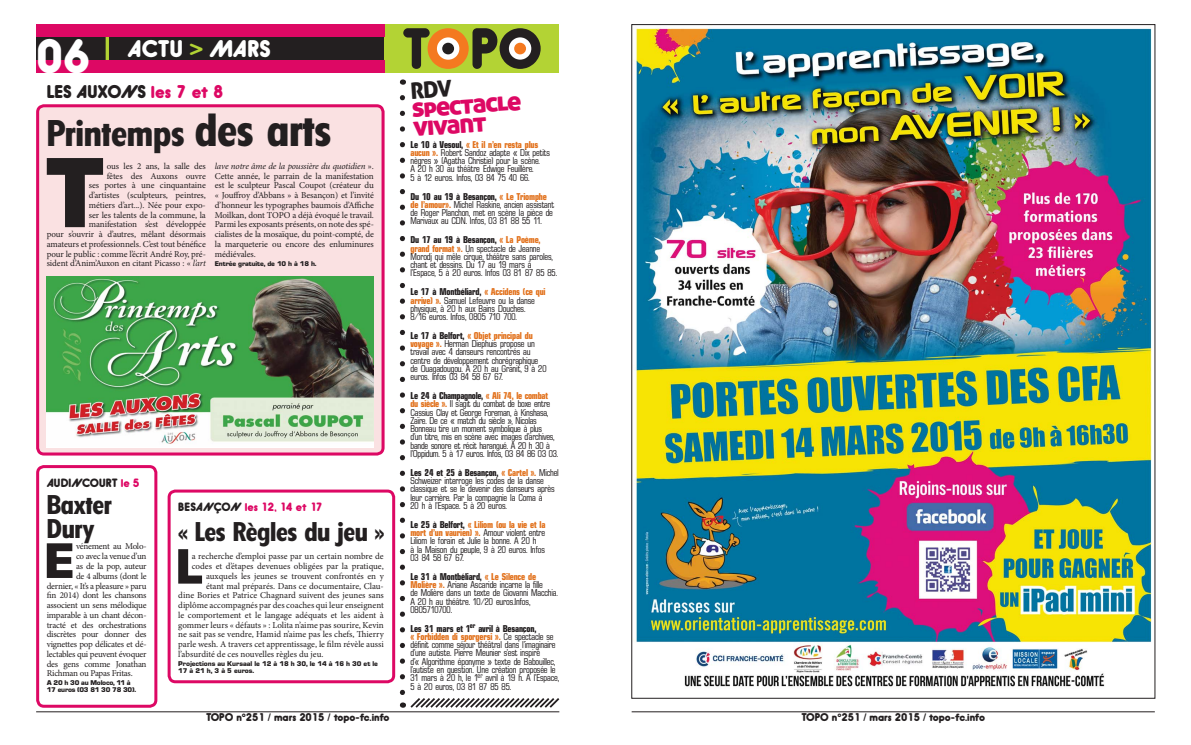
<style>
.page{position:relative;width:1191px;height:745px;background:#fff}
.page>*{position:absolute;margin:0;border:0;box-sizing:border-box;transform-origin:0 0}
.t1{font:45px "Hiruko Black Alternate";color:#fff}
.t2{font:36px "Florida Serial Xbold";letter-spacing:-.005em;color:#231f20}
.t3{font:27px "Aller Display";color:#dd0864}
.t4{font:26.25px "Florida Serial Xbold";letter-spacing:-.015em;color:#231f20}
.t5{font:22.5px "Hiruko Black Alternate";letter-spacing:.005em;color:#fff}
.t6{font:17.25px "Hiruko Black Alternate";letter-spacing:-.01em;color:#231f20}
.t7{font:11.25px "Hiruko Black Alternate";letter-spacing:-.01em;color:#dd0864}
.t8{font:11.25px "Hiruko Black Alternate";color:#231f20}
.t9{font:10.5px "Hiruko Black Alternate";color:#231f20}
.t10{font:9.75px/8.2px "Eurasia Cd";letter-spacing:-.01em;color:#231f20}
.t11{font:9px/9.8px "Minion Pro";letter-spacing:-.01em;color:#231f20;text-align:right}
.t12{font:9px "Minion Pro";letter-spacing:-.03em;color:#231f20}
.t13{font:700 6.75px/6.8px "Eurasia";letter-spacing:-.01em;color:#231f20}
.s1{color:#b3d334}
.s2{color:#dd0864}
.s3{font-size:45px}
.s4{font-style:italic}
.s5{color:#231f20}
.s6{font-weight:700}
.s7{font-weight:700;color:#e2721d}
</style>
<div class="page">
<div style="left:36px;top:37px;width:348px;height:23px;background:#231f20"></div>
<hr style="left:106px;top:24px;width:3px;height:36px;background:#b3d334">
<div style="left:384px;top:24px;width:175px;height:48px;background:#b3d334"></div>
<svg style="left:403px;top:28px;width:137px;height:41px"></svg>
<div style="left:442px;top:43px;width:12px;height:11px;background:#231f20;border-radius:50%"></div>
<div style="left:36px;top:24px;width:348px;height:13px;background:#dd0864"></div>
<div style="left:36px;top:60px;width:348px;height:12px;background:#dd0864"></div>
<hr style="left:36px;top:711px;width:523px;height:1px;background:#231f20">
<hr style="left:631px;top:711px;width:523px;height:1px;background:#231f20">
<div style="left:36px;top:465px;width:121px;height:242px;border:3px solid #dd0864;border-radius:6px"></div>
<div style="left:168px;top:489px;width:227px;height:193px;border:3px solid #dd0864;border-radius:6px"></div>
<div style="left:36px;top:104px;width:348px;height:351px;background:#fae1e2;border-radius:9px"></div>
<div style="left:36px;top:104px;width:348px;height:351px;border:3px solid #dd0864;border-radius:6px"></div>
<img style="left:47px;top:276px;width:327px;height:170px">
<svg style="left:47px;top:158px;width:56px;height:69px"></svg>
<img style="left:633px;top:27px;width:519px;height:660px">
<svg style="left:47px;top:543px;width:25px;height:34px"></svg>
<svg style="left:178px;top:549px;width:24px;height:34px"></svg>
<svg style="left:400px;top:79px;width:160px;height:629px"></svg>
<p class="t1" style="left:36px;top:31px;width:55px">06</p>
<p class="t5" style="left:128px;top:36px;width:145px">ACTU <span class="s1">&gt;</span> MARS</p>
<p class="t6" style="left:47px;top:82px;width:178px">LES AUXONS <span class="s2">les 7 et 8</span></p>
<p class="t2" style="left:47px;top:120px;width:286px">Printemps <span class="s3">des arts</span></p>
<p class="t11" style="left:47px;top:162px;width:161px">ous les 2 ans, la salle des<br>fêtes des Auxons ouvre<br>ses portes à une cinquantaine<br>d’artistes (sculpteurs, peintres,<br>métiers d’art...). Née pour expo-<br>ser les talents de la commune, la manifestation s’est développée<br>pour s’ouvrir à d’autres, mêlant désormais amateurs et professionnels. C’est tout bénéfice pour le public : comme l’écrit André Roy, pré&shy;sident d’Anim’Auxon en citant Picasso : « <span class="s4">l’art</span></p>
<p class="t11" style="left:215px;top:162px;width:161px;text-align:justify"><span class="s4">lave notre âme de la poussière du quotidien</span> ».<br>Cette année, le parrain de la manifestation est le sculpteur Pascal Coupot (créateur du « Jouffroy d’Abbans » à Besançon) et l’invité d’honneur les typographes baumois d’Affiche Moilkan, dont TOPO a déjà évoqué le travail.<br>Parmi les exposants présents, on note des spé&shy;cialistes de la mosaïque, du point-compté, de la marqueterie ou encore des enluminures médiévales.</p>
<p class="t13" style="left:215px;top:260px;width:103px">Entrée gratuite, de 10 h à 18 h.</p>
<p class="t8" style="left:47px;top:476px;width:94px">AUDINCOURT <span class="s2">le 5</span></p>
<p class="t4" style="left:47px;top:494px;width:66px">Baxter</p>
<p class="t7" style="left:178px;top:500px;width:146px"><span class="s5">BESANÇON</span> les 12, 14 et 17</p>
<p class="t4" style="left:47px;top:519px;width:49px">Dury</p>
<p class="t4" style="left:178px;top:522px;width:208px">« Les Règles du jeu »</p>
<p class="t11" style="left:76px;top:542px;width:72px">vénement au Molo-</p>
<p class="t11" style="left:76px;top:552px;width:72px">co avec la venue d’un</p>
<p class="t11" style="left:76px;top:561px;width:72px">as de la pop, auteur</p>
<p class="t11" style="left:76px;top:571px;width:72px">de 4 albums (dont le</p>
<p class="t11" style="left:47px;top:581px;width:101px">dernier, « It’s a pleasure » paru</p>
<p class="t12" style="left:47px;top:591px;width:101px">fin 2014) dont les chansons</p>
<p class="t11" style="left:47px;top:600px;width:101px">associent un sens mélodique</p>
<p class="t12" style="left:47px;top:611px;width:101px">imparable à un chant décon-</p>
<p class="t11" style="left:47px;top:620px;width:101px">tracté et des orchestrations</p>
<p class="t11" style="left:47px;top:630px;width:101px">discrètes pour donner des</p>
<p class="t11" style="left:47px;top:639px;width:101px">vignettes pop délicates et dé-</p>
<p class="t11" style="left:47px;top:649px;width:101px">lectables qui peuvent évoquer</p>
<p class="t11" style="left:47px;top:659px;width:101px">des gens comme Jonathan</p>
<p class="t11" style="left:47px;top:669px;width:87px">Richman ou Papas Fritas.</p>
<p class="t13" style="left:47px;top:679px;width:91px">A 20 h 30 au Moloco, 11 à<br>17 euros (03 81 30 78 30).</p>
<p class="t11" style="left:192px;top:552px;width:193px">a recherche d’emploi passe par un certain nombre de</p>
<p class="t11" style="left:192px;top:561px;width:193px">codes et d’étapes devenues obligées par la pratique,</p>
<p class="t11" style="left:206px;top:571px;width:179px">auxquels les jeunes se trouvent confrontés en y</p>
<p class="t11" style="left:206px;top:581px;width:179px">étant mal préparés. Dans ce documentaire, Clau-</p>
<p class="t11" style="left:178px;top:591px;width:207px">dine Bories et Patrice Chagnard suivent des jeunes sans</p>
<p class="t11" style="left:178px;top:600px;width:207px">diplôme accompagnés par des coaches qui leur enseignent</p>
<p class="t11" style="left:178px;top:610px;width:207px">le comportement et le langage adéquats et les aident à</p>
<p class="t11" style="left:178px;top:620px;width:207px">gommer leurs « défauts » : Lolita n’aime pas sourire, Kevin</p>
<p class="t11" style="left:178px;top:630px;width:207px">ne sait pas se vendre, Hamid n’aime pas les chefs, Thierry</p>
<p class="t11" style="left:178px;top:639px;width:207px">parle wesh. A travers cet apprentissage, le film révèle aussi</p>
<p class="t11" style="left:178px;top:649px;width:147px">l’absurdité de ces nouvelles règles du jeu.</p>
<p class="t13" style="left:178px;top:660px;width:201px">Projections au Kursaal le 12 à 18 h 30, le 14 à 16 h 30 et le<br>17 à 21 h, 3 à 5 euros.</p>
<p class="t3" style="left:411px;top:92px;width:111px;rotate:-4deg">spectacle</p>
<p class="t3" style="left:412px;top:111px;width:75px;rotate:-4deg">vivant</p>
<p class="t10" style="left:410px;top:141px;width:141px"><span class="s6">Le 10 à Vesoul,</span> <span class="s7">« Et il n’en resta plus aucun ».</span> Robert Sandoz adapte « Dix petits nègres » (Agatha Christie) pour la scène.<br>A 20 h 30 au théâtre Edwige Feuillère.<br>5 à 12 euros. Infos, 03 84 75 40 66.</p>
<p class="t10" style="left:410px;top:193px;width:145px"><span class="s6">Du 10 au 19 à Besançon,</span> <span class="s7">« Le Triomphe de l’amour».</span> Michel Raskine, ancien assistant de Roger Planchon, met en scène la pièce de Marivaux au CDN. Infos, 03 81 88 55 11.</p>
<p class="t10" style="left:410px;top:236px;width:148px"><span class="s6">Du 17 au 19 à Besançon,</span> <span class="s7">« La Poème, grand format ».</span> Un spectacle de Jeanne Morodj qui mêle cirque, théâtre sans paroles, chant et dessins. Du 17 au 19 mars à l’Espace, 5 à 20 euros. Infos 03 81 87 85 85.</p>
<p class="t10" style="left:410px;top:288px;width:136px"><span class="s6">Le 17 à Montbéliard,</span> <span class="s7">« Accidens (ce qui arrive) ».</span> Samuel Lefeuvre ou la danse physique, à 20 h aux Bains Douches.<br>8/16 euros. Infos, 0805 710 700.</p>
<p class="t10" style="left:410px;top:332px;width:138px"><span class="s6">Le 17 à Belfort,</span> <span class="s7">« Objet principal du voyage ».</span> Herman Diephuis propose un travail avec 4 danseurs rencontrés au centre de développement chorégraphique de Ouagadougou. A 20 h au Granit, 9 à 20 euros. Infos 03 84 58 67 67.</p>
<p class="t10" style="left:410px;top:392px;width:149px"><span class="s6">Le 24 à Champagnole,</span> <span class="s7">« Ali 74, le combat du siècle ».</span> Il s’agit du combat de boxe entre Cassius Clay et George Foreman, à Kinshasa, Zaïre. De ce « match du siècle », Nicolas Bonneau tire un moment symbolique à plus<br>d’un titre, mis en scène avec images d’archives, bande sonore et récit harangué. A 20 h 30 à l’Oppidum. 5 à 17 euros. Infos, 03 84 86 03 03.</p>
<p class="t10" style="left:410px;top:469px;width:150px"><span class="s6">Les 24 et 25 à Besançon,</span> <span class="s7">« Cartel ».</span> Michel Schweizer interroge les codes de la danse classique et se le devenir des danseurs après leur carrière. Par la compagnie la Coma à<br>20 h à l’Espace. 5 à 20 euros.</p>
<p class="t10" style="left:410px;top:520px;width:136px"><span class="s6">Le 25 à Belfort,</span> <span class="s7">« Liliom (ou la vie et la mort d’un vaurien) ».</span> Amour violent entre Liliom le forain et Julie la bonne. A 20 h<br>à la Maison du peuple, 9 à 20 euros. Infos 03 84 58 67 67.</p>
<p class="t10" style="left:410px;top:572px;width:149px"><span class="s6">Le 31 à Montbéliard,</span> <span class="s7">« Le Silence de Molière ».</span> Ariane Ascaride incarne la fille<br>de Molière dans un texte de Giovanni Macchia.<br>A 20 h au théâtre. 10/20 euros.Infos, 0805710700.</p>
<p class="t10" style="left:410px;top:624px;width:150px"><span class="s6">Les 31 mars et 1</span><sup>er</sup> <span class="s6">avril à Besançon,<br></span><span class="s7">« Forbidden di sporgersi ».</span> Ce spectacle se définit comme séjour théâtral dans l’imaginaire d’une autiste. Pierre Meunier s’est inspiré<br>d’« Algorithme éponyme » texte de Babouillec, l’autiste en question. Une création proposée le 31 mars à 20 h, le 1<sup>er</sup> avril à 19 h. A l’Espace, 5 à 20 euros, 03 81 87 85 85.</p>
<p class="t9" style="left:206px;top:710px;width:185px">TOPO n°251 / mars 2015 / topo-fc.info</p>
<p class="t9" style="left:801px;top:710px;width:185px">TOPO n°251 / mars 2015 / topo-fc.info</p>
</div>
